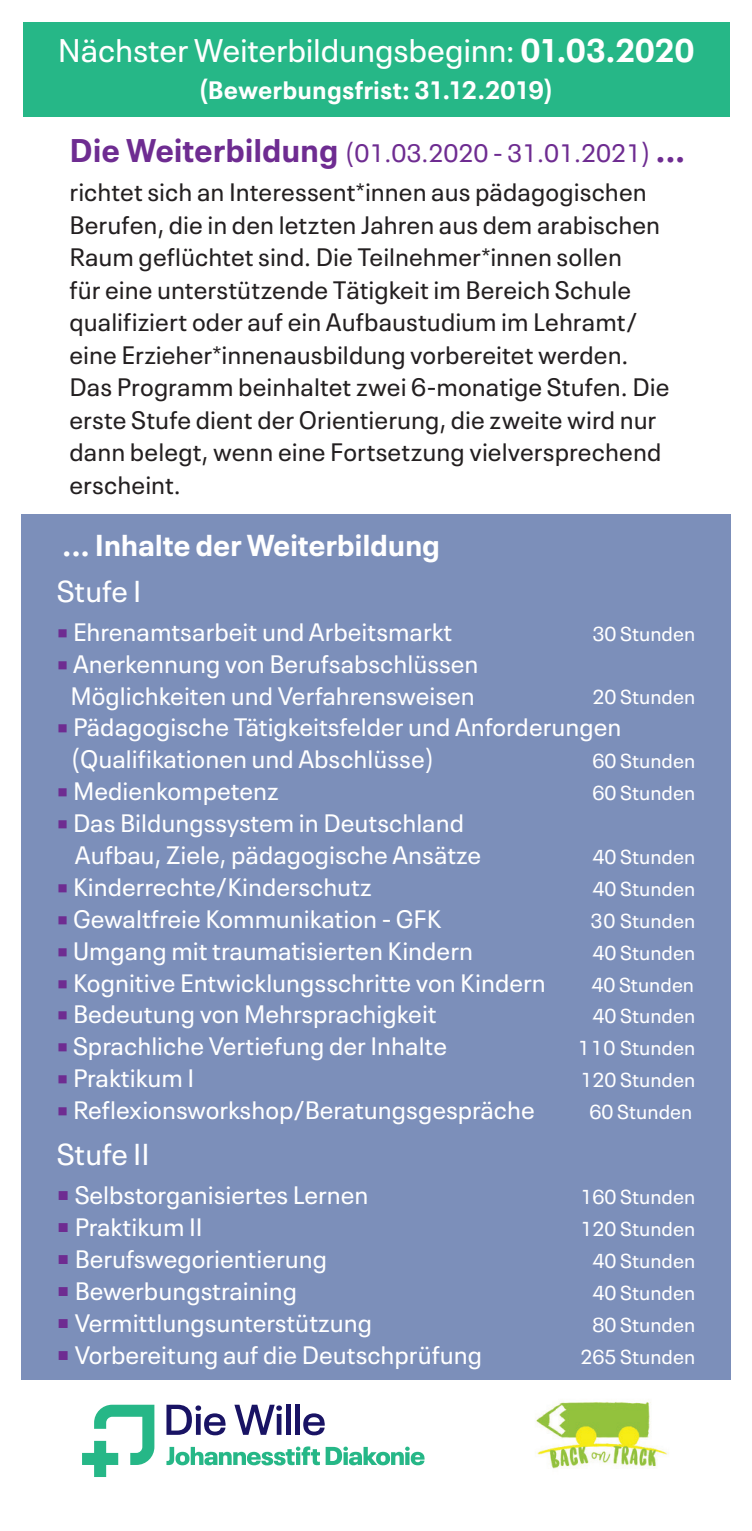
<style>
.page{position:relative;width:752px;height:1531px;background:#fff}
.page>*{position:absolute;margin:0;border:0;box-sizing:border-box;transform-origin:0 0}
.t1{font:32.5px "Neue Plak Text";letter-spacing:-.005em;color:#fff}
.t2{font:700 30px "Neue Plak Text";letter-spacing:-.01em;color:#fff}
.t3{font:30px "Neue Plak Text";color:#fff}
.t4{font:25px/32px "Neue Plak Text";color:#fff}
.t5{font:25px/32.5px "Neue Plak Text";letter-spacing:.005em;color:#231f20}
.t6{font:700 25px "Neue Plak Text";letter-spacing:.005em;color:#fff}
.t7{font:20px "Neue Plak Text";color:#fff}
.s1{font-weight:700}
.s2{font-weight:700;font-size:32.5px;color:#6e2c91}
.s3{color:#6e2c91}
.s4{font-family:"EJS Profile Pro";color:#6e2c91}
.s5{font-family:"EJS Profile Pro";font-size:27.5px;color:#6e2c91}
</style>
<div class="page">
<div style="left:21px;top:514px;width:709px;height:865px;background:#7c8fba"></div>
<svg style="left:82px;top:1404px;width:72px;height:73px"></svg>
<svg style="left:166px;top:1404px;width:59px;height:31px"></svg>
<svg style="left:234px;top:1404px;width:48px;height:31px"></svg>
<hr style="left:286px;top:1404px;width:4px;height:31px;background:#191364">
<div style="left:295px;top:1404px;width:5px;height:31px;background:#191364"></div>
<svg style="left:303px;top:1413px;width:21px;height:22px"></svg>
<svg style="left:166px;top:1446px;width:258px;height:19px"></svg>
<img style="left:535px;top:1402px;width:133px;height:67px">
<div style="left:23px;top:23px;width:706px;height:94px;background:#26b787"></div>
<h1 class="t1" style="left:58px;top:24px;width:637px">Nächster Weiterbildungsbeginn: <span class="s1">01.03.2020</span></h1>
<p class="t6" style="left:198px;top:70px;width:356px">(Bewerbungsfrist: 31.12.2019)</p>
<p class="t5" style="left:69px;top:131px;width:617px;line-height:39.5px"><span class="s2">Die Weiterbildung</span> <span class="s3">(01.03.2020 - 31.01.2021)</span> <span class="s2">... </span>richtet sich an Interessent*innen aus pädagogischen</p>
<p class="t5" style="left:69px;top:206px;width:601px">Berufen, die in den letzten Jahren aus dem arabischen Raum geflüchtet sind. Die Teilnehmer*innen sollen<br>für eine unterstützende Tätigkeit im Bereich Schule qualifiziert oder auf ein Aufbaustudium im Lehramt/ eine Erzieher*innenausbildung vorbereitet werden.<br>Das Programm beinhaltet zwei 6-monatige Stufen. Die erste Stufe dient der Orientierung, die zweite wird nur dann belegt, wenn eine Fortsetzung vielversprechend erscheint.</p>
<p class="t2" style="left:62px;top:520px;width:379px">... Inhalte der Weiterbildung</p>
<p class="t3" style="left:57px;top:567px;width:86px">Stufe I</p>
<p class="t4" style="left:57px;top:613px;width:397px"><span class="s4">▪</span> Ehrenamtsarbeit und Arbeitsmarkt</p>
<p class="t7" style="left:592px;top:617px;width:104px">30 Stunden</p>
<p class="t4" style="left:57px;top:645px;width:423px;text-align:center"><span class="s4">▪</span> Anerkennung von Berufsabschlüssen<br>Möglichkeiten und Verfahrensweisen</p>
<p class="t7" style="left:592px;top:681px;width:104px">20 Stunden</p>
<p class="t4" style="left:70px;top:709px;width:552px;text-indent:-14px"><span class="s4">▪</span> Pädagogische Tätigkeitsfelder und Anforderungen (Qualifikationen und Abschlüsse)</p>
<p class="t7" style="left:592px;top:745px;width:104px">60 Stunden</p>
<p class="t4" style="left:57px;top:773px;width:223px"><span class="s4">▪</span> Medienkompetenz</p>
<p class="t7" style="left:592px;top:777px;width:104px">60 Stunden</p>
<p class="t4" style="left:75px;top:805px;width:407px;text-indent:-18px"><span class="s4">▪</span> Das Bildungssystem in Deutschland<br>Aufbau, Ziele, pädagogische Ansätze</p>
<p class="t7" style="left:592px;top:841px;width:104px">40 Stunden</p>
<p class="t4" style="left:57px;top:868px;width:316px"><span class="s4">▪</span> Kinderrechte/Kinderschutz</p>
<p class="t7" style="left:592px;top:873px;width:104px">40 Stunden</p>
<p class="t4" style="left:57px;top:900px;width:386px"><span class="s4">▪</span> Gewaltfreie Kommunikation - GFK</p>
<p class="t7" style="left:590px;top:904px;width:106px">30 Stunden</p>
<p class="t4" style="left:57px;top:932px;width:417px"><span class="s4">▪</span> Umgang mit traumatisierten Kindern</p>
<p class="t7" style="left:592px;top:936px;width:104px">40 Stunden</p>
<p class="t4" style="left:57px;top:964px;width:490px"><span class="s4">▪</span> Kognitive Entwicklungsschritte von Kindern</p>
<p class="t7" style="left:591px;top:968px;width:104px">40 Stunden</p>
<p class="t4" style="left:57px;top:996px;width:381px"><span class="s4">▪</span> Bedeutung von Mehrsprachigkeit</p>
<p class="t7" style="left:592px;top:1000px;width:104px">40 Stunden</p>
<p class="t4" style="left:57px;top:1028px;width:391px"><span class="s4">▪</span> Sprachliche Vertiefung der Inhalte</p>
<p class="t7" style="left:577px;top:1032px;width:119px">110 Stunden</p>
<p class="t4" style="left:57px;top:1060px;width:139px"><span class="s4">▪</span> Praktikum I</p>
<p class="t7" style="left:580px;top:1064px;width:116px">120 Stunden</p>
<p class="t4" style="left:57px;top:1092px;width:479px"><span class="s4">▪</span> Reflexionsworkshop/Beratungsgespräche</p>
<p class="t7" style="left:589px;top:1096px;width:104px">60 Stunden</p>
<p class="t3" style="left:57px;top:1130px;width:94px">Stufe II</p>
<p class="t4" style="left:57px;top:1177px;width:313px"><span class="s5">▪</span> Selbstorganisiertes Lernen</p>
<p class="t7" style="left:580px;top:1181px;width:116px">160 Stunden</p>
<p class="t4" style="left:57px;top:1209px;width:147px"><span class="s5">▪</span> Praktikum II</p>
<p class="t7" style="left:580px;top:1213px;width:116px">120 Stunden</p>
<p class="t4" style="left:57px;top:1240px;width:272px"><span class="s5">▪</span> Berufswegorientierung</p>
<p class="t7" style="left:592px;top:1245px;width:104px">40 Stunden</p>
<p class="t4" style="left:57px;top:1272px;width:242px"><span class="s5">▪</span> Bewerbungstraining</p>
<p class="t7" style="left:592px;top:1277px;width:104px">40 Stunden</p>
<p class="t4" style="left:57px;top:1304px;width:317px"><span class="s5">▪</span> Vermittlungsunterstützung</p>
<p class="t7" style="left:592px;top:1308px;width:104px">80 Stunden</p>
<p class="t4" style="left:57px;top:1336px;width:426px"><span class="s5">▪</span> Vorbereitung auf die Deutschprüfung</p>
<p class="t7" style="left:580px;top:1340px;width:116px">265 Stunden</p>
</div>
